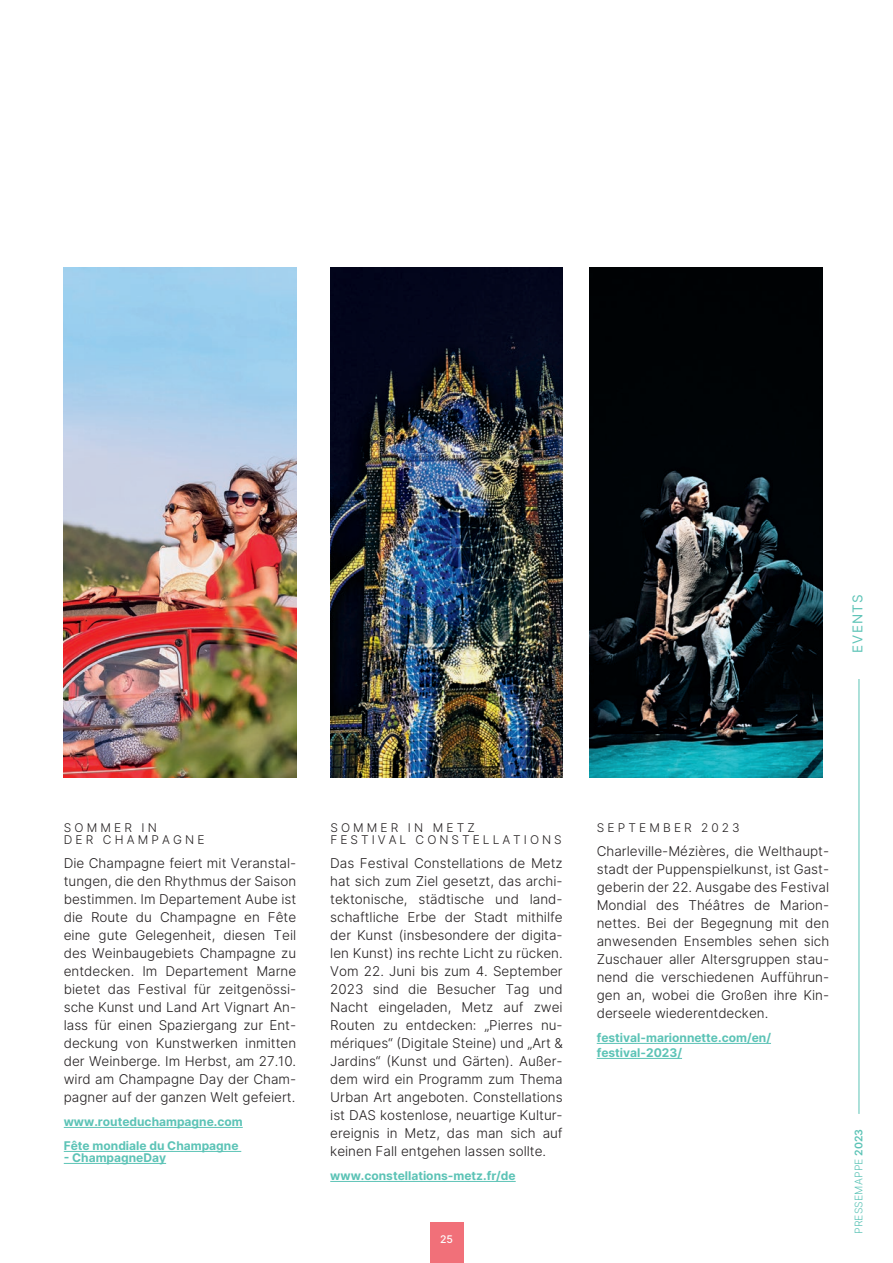
<style>
.page{position:relative;width:893px;height:1263px;background:#fff}
.page>*{position:absolute;margin:0;border:0;box-sizing:border-box;transform-origin:0 0}
.t1{font:300 13.5px/18px "Inter";color:#231f20;text-align:justify}
.t2{font:13.5px "Inter";letter-spacing:.085em;color:#5cc3b6}
.t3{font:700 12px/24px "Inter";color:#5cc3b6}
.t4{font:300 12px/12px "Inter";letter-spacing:.26em;color:#231f20}
.t5{font:300 10.5px "Inter";letter-spacing:.01em;color:#5cc3b6}
.t6{font:500 10.5px "Inter";color:#fff}
.s1{font-weight:600}
</style>
<div class="page">
<div style="left:429px;top:1222px;width:34px;height:41px;background:#f17079"></div>
<hr style="left:859px;top:631px;width:1px;height:483px;background:#5cc3b6">
<hr style="left:64px;top:1127px;width:179px;height:1px;background:#5cc3b6">
<hr style="left:64px;top:1151px;width:177px;height:1px;background:#5cc3b6">
<hr style="left:64px;top:1163px;width:102px;height:1px;background:#5cc3b6">
<hr style="left:330px;top:1181px;width:186px;height:1px;background:#5cc3b6">
<hr style="left:597px;top:1043px;width:174px;height:1px;background:#5cc3b6">
<hr style="left:597px;top:1058px;width:85px;height:1px;background:#5cc3b6">
<img style="left:330px;top:268px;width:233px;height:510px">
<img style="left:64px;top:268px;width:232px;height:510px">
<div style="left:849px;top:569px;width:13px;height:109px;background:#fff"></div>
<img style="left:590px;top:268px;width:232px;height:510px">
<p class="t2" style="left:848px;top:653px;width:60px;rotate:-90deg">EVENTS</p>
<p class="t4" style="left:64px;top:821px;width:142px">SOMMER IN<br>DER CHAMPAGNE</p>
<p class="t1" style="left:64px;top:854px;width:234px">Die Champagne feiert mit Veranstal&shy;tungen, die den Rhythmus der Saison bestimmen. Im Departement Aube ist die Route du Champagne en Fête eine gute Gelegenheit, diesen Teil des Weinbaugebiets Champagne zu entdecken. Im Departement Marne bietet das Festival für zeitgenössi&shy;sche Kunst und Land Art Vignart An&shy;lass für einen Spaziergang zur Ent&shy;deckung von Kunstwerken inmitten der Weinberge. Im Herbst, am 27.10. wird am Champagne Day der Cham&shy;pagner auf der ganzen Welt gefeiert.</p>
<p class="t3" style="left:64px;top:1109px;width:180px">www.routeduchampagne.com<br>Fête mondiale du Champagne</p>
<p class="t3" style="left:64px;top:1145px;width:104px">- ChampagneDay</p>
<p class="t4" style="left:330px;top:821px;width:233px">SOMMER IN METZ<br>FESTIVAL CONSTELLATIONS</p>
<p class="t1" style="left:330px;top:854px;width:234px">Das Festival Constellations de Metz hat sich zum Ziel gesetzt, das archi&shy;tektonische, städtische und land&shy;schaftliche Erbe der Stadt mithilfe der Kunst (insbesondere der digita&shy;len Kunst) ins rechte Licht zu rücken.<br>Vom 22. Juni bis zum 4. September 2023 sind die Besucher Tag und Nacht eingeladen, Metz auf zwei Routen zu entdecken: „Pierres nu&shy;mériques“ (Digitale Steine) und „Art &amp; Jardins“ (Kunst und Gärten). Außer&shy;dem wird ein Programm zum Thema Urban Art angeboten. Constellations ist DAS kostenlose, neuartige Kultur&shy;ereignis in Metz, das man sich auf keinen Fall entgehen lassen sollte.</p>
<p class="t3" style="left:330px;top:1163px;width:187px">www.constellations-metz.fr/de</p>
<p class="t6" style="left:440px;top:1231px;width:14px">25</p>
<p class="t4" style="left:597px;top:821px;width:145px">SEPTEMBER 2023</p>
<p class="t1" style="left:597px;top:842px;width:234px">Charleville-Mézières, die Welthaupt&shy;stadt der Puppenspielkunst, ist Gast&shy;geberin der 22. Ausgabe des Festival Mondial des Théâtres de Marion&shy;nettes. Bei der Begegnung mit den anwesenden Ensembles sehen sich Zuschauer aller Altersgruppen stau&shy;nend die verschiedenen Aufführun&shy;gen an, wobei die Großen ihre Kin&shy;derseele wiederentdecken.</p>
<p class="t3" style="left:597px;top:1030px;width:176px;line-height:15px">festival-marionnette.com/en/ festival-2023/</p>
<p class="t5" style="left:851px;top:1234px;width:107px;rotate:-90deg">PRESSEMAPPE <span class="s1">2023</span></p>
</div>
